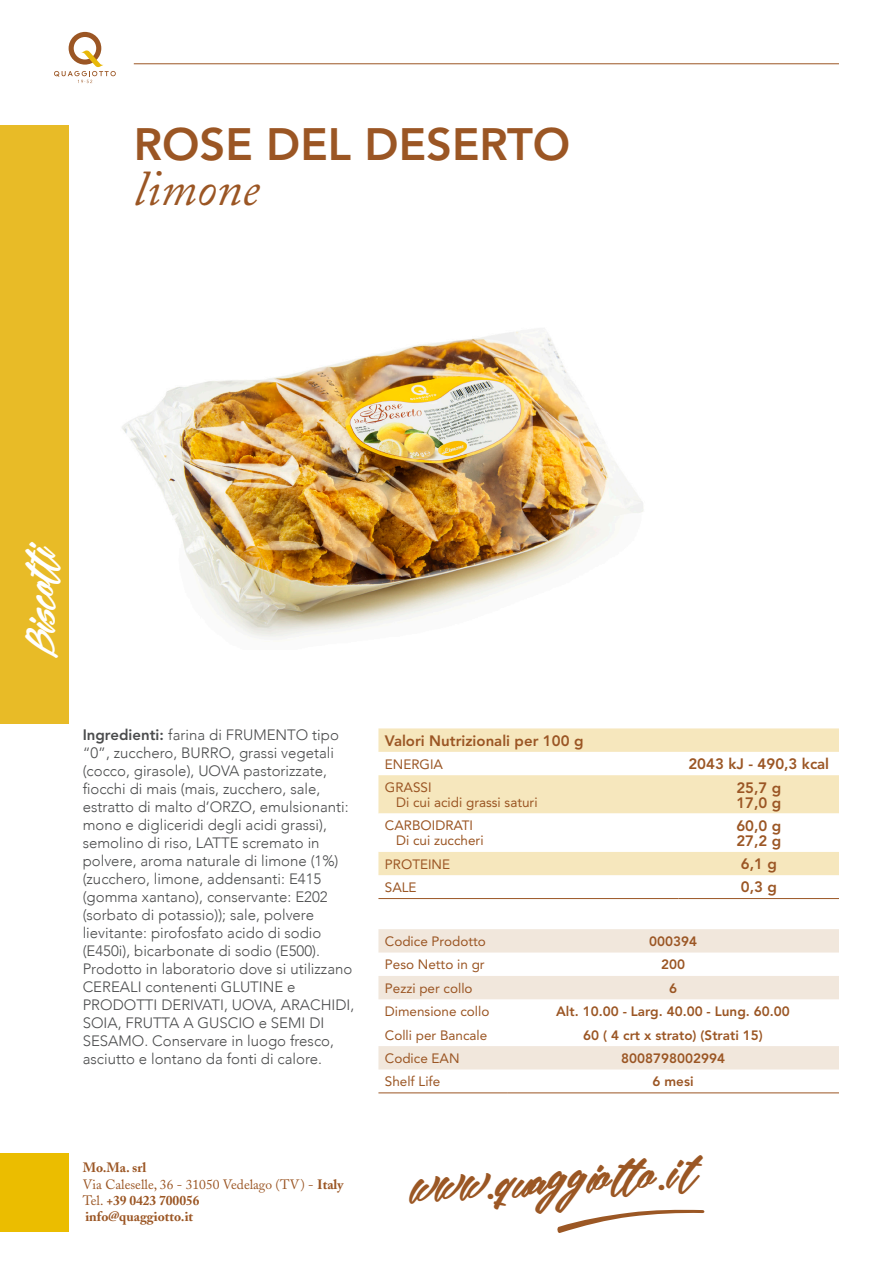
<style>
.page{position:relative;width:893px;height:1263px;background:#fff}
.page>*{position:absolute;margin:0;border:0;box-sizing:border-box;transform-origin:0 0}
.t1{font:italic 49.5px "Adobe Caslon";color:#9b5624}
.t2{font:800 45px "Avenir";color:#9b5624}
.t3{font:42.9px "Mekar Scriptfree";color:#9b5724;scale:1.1 1}
.t4{font:40.05px "Mekar Scriptfree";color:#fff}
.t5{font:300 15px/18px "Avenir";color:#4b4c4d}
.t6{font:800 15px "Avenir";color:#9b5624}
.t7{font:13.5px "Avenir";color:#9b5624}
.t8{font:800 13.5px "Avenir";color:#9b5624}
.t9{font:700 13.5px/16.2px "Adobe Caslon";color:#9b5624}
.s1{font-weight:800}
.s2{font-weight:400}
.s3{font-family:"Myriad Pro"}
</style>
<div class="page">
<svg style="left:54px;top:32px;width:62px;height:51px"></svg>
<hr style="left:134px;top:64px;width:705px;height:1px;background:#9b5624">
<div style="left:0;top:125px;width:69px;height:599px;background:#e8bb27"></div>
<div style="left:0;top:1153px;width:69px;height:79px;background:#ebbd00"></div>
<svg style="left:557px;top:1209px;width:148px;height:24px"></svg>
<svg style="left:378px;top:929px;width:461px;height:140px"></svg>
<hr style="left:378px;top:1093px;width:129px;height:1px;background:#9b5624">
<hr style="left:507px;top:1093px;width:332px;height:1px;background:#9b5624">
<svg style="left:378px;top:728px;width:461px;height:147px;fill:#f6e7bd"></svg>
<svg style="left:378px;top:813px;width:461px;height:39px"></svg>
<hr style="left:378px;top:898px;width:301px;height:1px;background:#9b5624">
<hr style="left:679px;top:898px;width:160px;height:1px;background:#9b5624">
<img style="left:122px;top:329px;width:522px;height:309px">
<p class="t2" style="left:134px;top:117px;width:438px">ROSE DEL DESERTO</p>
<p class="t1" style="left:134px;top:161px;width:127px">limone</p>
<p class="t4" style="left:25px;top:658px;width:118px;rotate:-90deg">Biscotti</p>
<p class="t5" style="left:83px;top:726px;width:273px"><span class="s1">Ingredienti:</span> farina di FRUMENTO tipo “0”, zucchero, BURRO, grassi vegetali (cocco, girasole), UOVA pastorizzate, fiocchi di mais (mais, zucchero, sale, estratto di malto d’ORZO, emulsionanti: mono e digliceridi degli acidi grassi), semolino di riso, LATTE scremato in polvere, aroma naturale di limone (1%) (zucchero, limone, addensanti: E415 (gomma xantano), conservante: E202 (sorbato di potassio)); sale, polvere lievitante: pirofosfato acido di sodio (E450i), bicarbonate di sodio (E500).<br>Prodotto in laboratorio dove si utilizzano CEREALI contenenti GLUTINE e PRODOTTI DERIVATI, UOVA, ARACHIDI, SOIA, FRUTTA A GUSCIO e SEMI DI SESAMO. Conservare in luogo fresco, asciutto e lontano da fonti di calore.</p>
<p class="t9" style="left:83px;top:1160px;width:262px">Mo.Ma. srl<br><span class="s2">Via Caleselle, 36 - 31050 Vedelago (TV) -</span> Italy<br><span class="s2">Tel.</span> +39 0423 700056<br>info@quaggiotto.it</p>
<p class="t6" style="left:385px;top:732px;width:200px">Valori Nutrizionali per 100 g</p>
<p class="t7" style="left:385px;top:756px;width:60px">ENERGIA</p>
<p class="t6" style="left:688px;top:755px;width:142px">2043 kJ - 490,3 kcal</p>
<p class="t7" style="left:385px;top:779px;width:48px">GRASSI</p>
<p class="t7" style="left:396px;top:794px;width:143px">Di cui acidi grassi saturi</p>
<p class="t6" style="left:736px;top:778px;width:46px">25,7 g</p>
<p class="t6" style="left:736px;top:793px;width:46px">17,0 g</p>
<p class="t7" style="left:385px;top:818px;width:90px">CARBOIDRATI</p>
<p class="t7" style="left:396px;top:833px;width:89px">Di cui zuccheri</p>
<p class="t6" style="left:736px;top:817px;width:46px">60,0 g</p>
<p class="t6" style="left:736px;top:832px;width:46px">27,2 g</p>
<p class="t7" style="left:385px;top:856px;width:67px">PROTEINE</p>
<p class="t6" style="left:741px;top:855px;width:38px">6,1 g</p>
<p class="t7" style="left:385px;top:879px;width:33px">SALE</p>
<p class="t6" style="left:741px;top:878px;width:38px">0,3 g</p>
<p class="t7" style="left:385px;top:933px;width:103px">Codice Prodotto</p>
<p class="t8" style="left:649px;top:933px;width:49px">000394</p>
<p class="t7" style="left:385px;top:957px;width:101px">Peso Netto in gr</p>
<p class="t8" style="left:661px;top:957px;width:25px">200</p>
<p class="t7" style="left:385px;top:980px;width:89px">Pezzi per collo</p>
<p class="t8" style="left:669px;top:980px;width:9px">6</p>
<p class="t7" style="left:385px;top:1004px;width:106px">Dimensione collo</p>
<p class="t8" style="left:556px;top:1003px;width:235px">Alt. 10.00 - Larg. 40.00 - Lung. 60.00</p>
<p class="t7" style="left:385px;top:1027px;width:104px">Colli per Bancale</p>
<p class="t8" style="left:583px;top:1027px;width:181px">60 ( 4 crt x strato) (Strati 15)</p>
<p class="t7" style="left:385px;top:1050px;width:76px">Codice EAN</p>
<p class="t8" style="left:621px;top:1050px;width:105px">8008798002994</p>
<p class="t7" style="left:385px;top:1074px;width:57px">Shelf Life</p>
<p class="t8" style="left:652px;top:1073px;width:42px">6 mesi</p>
<h3 class="t3" style="left:408px;top:1170px;width:260px;rotate:-3deg">www<span class="s3">.</span>quaggiotto<span class="s3">.</span>it</h3>
</div>
